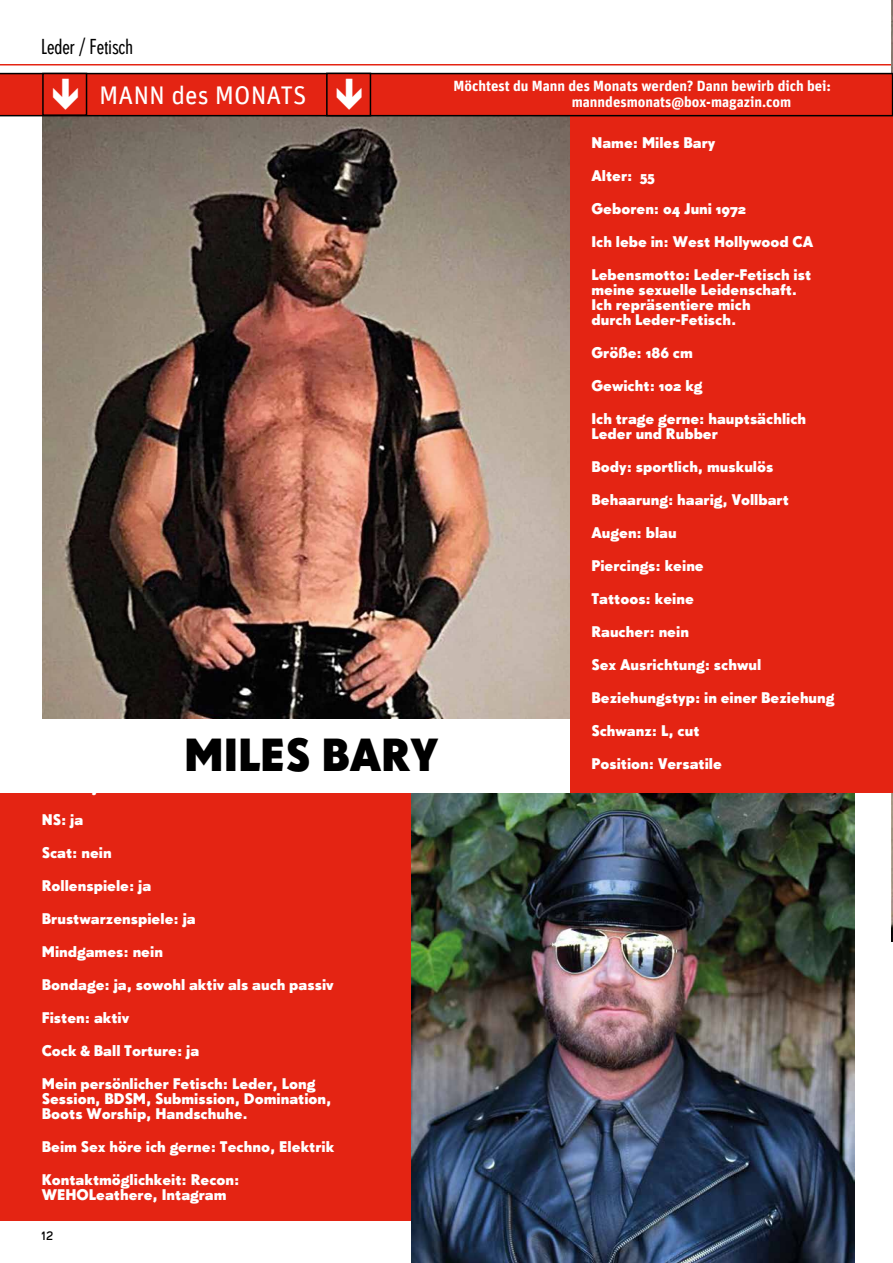
<style>
.page{position:relative;width:893px;height:1263px;background:#fff}
.page>*{position:absolute;margin:0;border:0;box-sizing:border-box;transform-origin:0 0}
.t1{font:700 45px "Super Grotesk B";color:#000}
.t2{font:25.5px "Unit Regular TF";color:#fff}
.t3{font:condensed 21px "Super Grotesk A";color:#000}
.t4{font:condensed 18px "Super Grotesk A";color:#000}
.t5{font:700 15px/15px "Super Grotesk B";color:#fff}
.t6{font:700 14.7px "Unit";color:#fff}
</style>
<div class="page">
<hr style="left:0;top:64px;width:893px;height:1px;background:#e42413">
<img style="left:43px;top:117px;width:526px;height:602px">
<img style="left:892px;top:0;width:1px;height:941px">
<div style="left:571px;top:116px;width:322px;height:677px;background:#e42413"></div>
<div style="left:0;top:793px;width:411px;height:427px;background:#e42413"></div>
<img style="left:411px;top:793px;width:444px;height:470px">
<svg style="left:0;top:72px;width:893px;height:45px;background:#d22516"></svg>
<h3 class="t3" style="left:41px;top:35px;width:93px">Leder / Fetisch</h3>
<h2 class="t2" style="left:99px;top:80px;width:209px">MANN des MONATS</h2>
<h1 class="t1" style="left:184px;top:727px;width:256px">MILES BARY</h1>
<p class="t6" style="left:454px;top:77px;width:379px">Möchtest du Mann des Monats werden? Dann bewirb dich bei:</p>
<p class="t6" style="left:572px;top:93px;width:221px">manndesmonats@box-magazin.com</p>
<p class="t5" style="left:591px;top:135px;width:125px">Name: Miles Bary</p>
<p class="t5" style="left:591px;top:168px;width:65px">Alter: 55</p>
<p class="t5" style="left:591px;top:201px;width:156px">Geboren: 04 Juni 1972</p>
<p class="t5" style="left:591px;top:234px;width:223px">Ich lebe in: West Hollywood CA</p>
<p class="t5" style="left:591px;top:267px;width:221px">Lebensmotto: Leder-Fetisch ist meine sexuelle Leidenschaft.<br>Ich repräsentiere mich<br>durch Leder-Fetisch.</p>
<p class="t5" style="left:591px;top:345px;width:103px">Größe: 186 cm</p>
<p class="t5" style="left:591px;top:378px;width:113px">Gewicht: 102 kg</p>
<p class="t5" style="left:591px;top:411px;width:216px">Ich trage gerne: hauptsächlich<br>Leder und Rubber</p>
<p class="t5" style="left:591px;top:459px;width:183px">Body: sportlich, muskulös</p>
<p class="t5" style="left:591px;top:492px;width:199px">Behaarung: haarig, Vollbart</p>
<p class="t5" style="left:591px;top:525px;width:87px">Augen: blau</p>
<p class="t5" style="left:591px;top:558px;width:114px">Piercings: keine</p>
<p class="t5" style="left:591px;top:591px;width:104px">Tattoos: keine</p>
<p class="t5" style="left:591px;top:624px;width:99px">Raucher: nein</p>
<p class="t5" style="left:591px;top:657px;width:171px">Sex Ausrichtung: schwul</p>
<p class="t5" style="left:591px;top:690px;width:245px">Beziehungstyp: in einer Beziehung</p>
<p class="t5" style="left:591px;top:723px;width:110px">Schwanz: L, cut</p>
<p class="t5" style="left:591px;top:756px;width:132px">Position: Versatile</p>
<p class="t5" style="left:42px;top:812px;width:43px">NS: ja</p>
<p class="t5" style="left:42px;top:845px;width:71px">Scat: nein</p>
<p class="t5" style="left:42px;top:878px;width:111px">Rollenspiele: ja</p>
<p class="t5" style="left:42px;top:911px;width:155px">Brustwarzenspiele: ja</p>
<p class="t5" style="left:42px;top:944px;width:123px">Mindgames: nein</p>
<p class="t5" style="left:42px;top:977px;width:293px">Bondage: ja, sowohl aktiv als auch passiv</p>
<p class="t5" style="left:42px;top:1010px;width:89px">Fisten: aktiv</p>
<p class="t5" style="left:42px;top:1043px;width:159px">Cock &amp; Ball Torture: ja</p>
<p class="t5" style="left:42px;top:1076px;width:291px">Mein persönlicher Fetisch: Leder, Long<br>Session, BDSM, Submission, Domination,<br>Boots Worship, Handschuhe.</p>
<p class="t5" style="left:42px;top:1130px;width:294px;line-height:33px">Beim Sex höre ich gerne: Techno, Elektrik<br>Kontaktmöglichkeit: Recon:</p>
<p class="t5" style="left:42px;top:1187px;width:186px">WEHOLeathere, Intagram</p>
<p class="t4" style="left:42px;top:1223px;width:13px">12</p>
</div>
